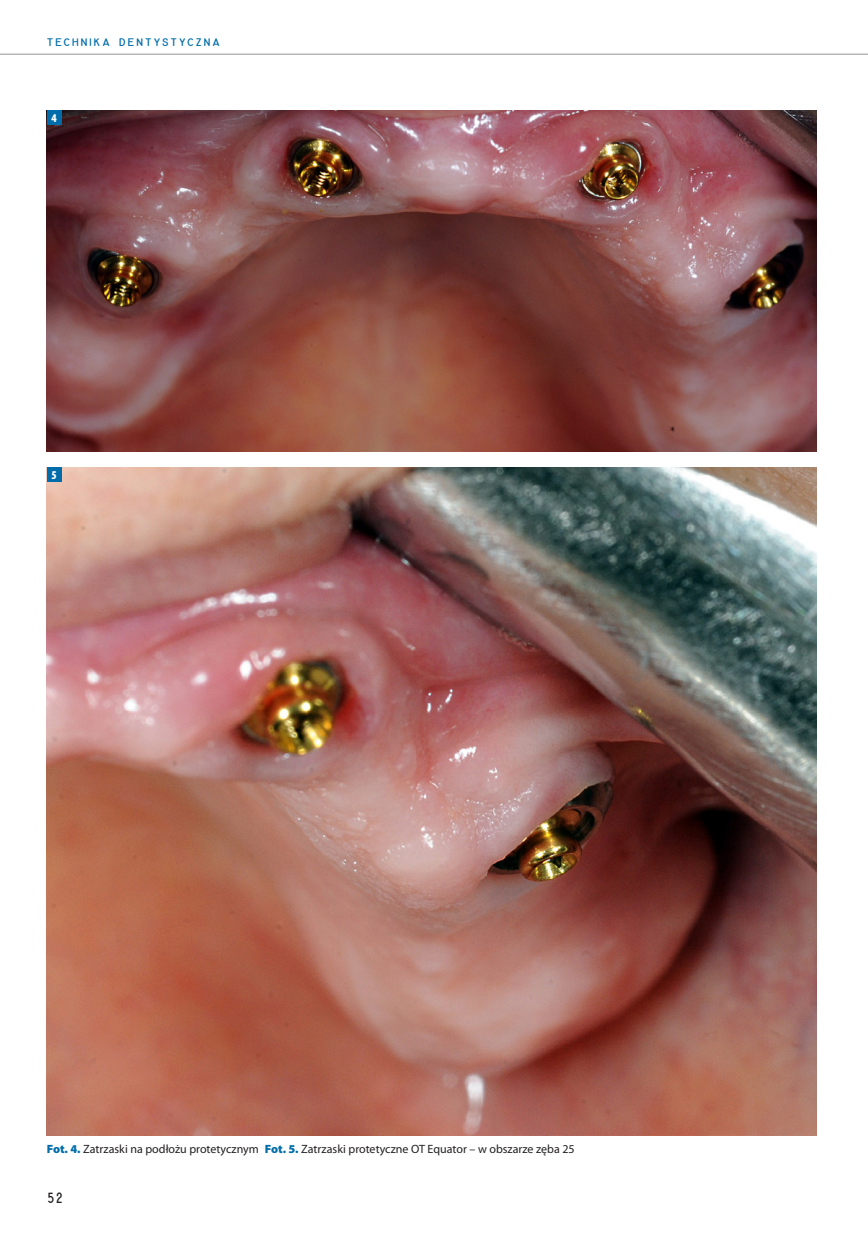
<style>
.page{position:relative;width:868px;height:1234px;background:#fff}
.page>*{position:absolute;margin:0;border:0;box-sizing:border-box;transform-origin:0 0}
.t1{font:15.75px "Gordon URWTCE Con";color:#231f20}
.podpis{font:12px "Myriad Pro";color:#231f20}
.t2{font:900 condensed 12px "Myriad Pro";color:#fff}
.t3{font:11.55px "Gordon URWTCE Con";letter-spacing:.145em;color:#006daa;scale:1.25 1}
.s1{font-weight:900;color:#006daa}
</style>
<div class="page">
<img style="left:47px;top:111px;width:769px;height:340px">
<img style="left:47px;top:467px;width:769px;height:668px">
<div style="left:47px;top:111px;width:14px;height:14px;background:#006daa"></div>
<div style="left:47px;top:467px;width:14px;height:15px;background:#006daa"></div>
<hr style="left:0;top:54px;width:867px;height:1px;background:#939598">
<p class="t3" style="left:47px;top:36px;width:140px">TECHNIKA DENTYSTYCZNA</p>
<p class="t2" style="left:51px;top:111px;width:7px">4</p>
<p class="t2" style="left:51px;top:468px;width:7px">5</p>
<p class="podpis" style="left:47px;top:1141px;width:529px"><span class="s1">Fot. 4.</span> Zatrzaski na podłożu protetycznym <span class="s1">Fot. 5.</span> Zatrzaski protetyczne OT Equator – w obszarze zęba 25</p>
<h1 class="t1" style="left:47px;top:1187px;width:18px">52</h1>
</div>
